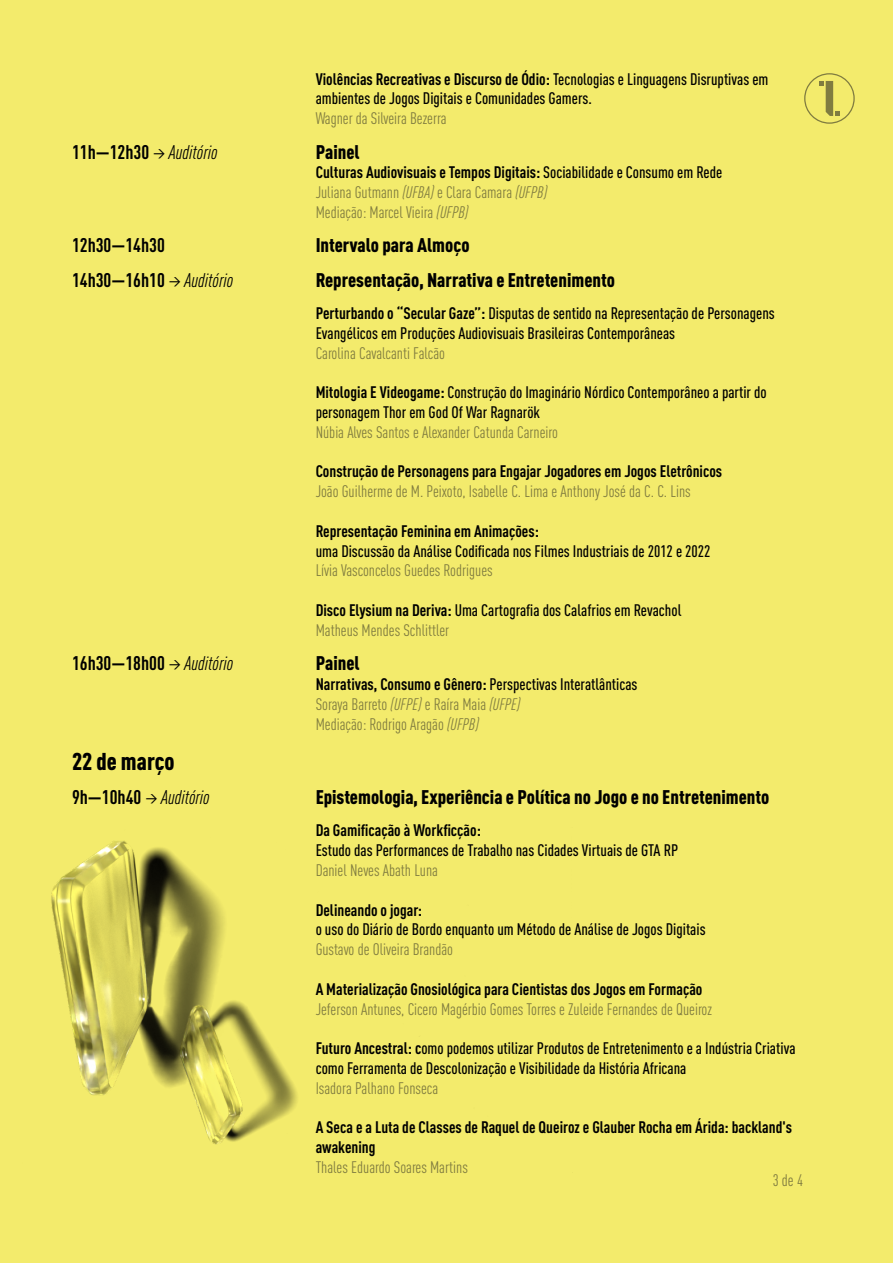
<style>
.page{position:relative;width:893px;height:1263px;background:#f3eb6c}
.page>*{position:absolute;margin:0;border:0;box-sizing:border-box;transform-origin:0 0}
.t1{font:900 condensed 24px "DIN Pro";color:#000}
.t2{font:900 condensed 19.5px "DIN Pro";color:#000}
.t3{font:700 condensed 19.5px "DIN Pro";color:#000}
.t4{font:italic condensed 19.5px "DIN Pro";color:#000}
.t5{font:500 condensed 16.5px/19.8px "DIN Pro";color:#000}
.t6{font:condensed 16.5px/19.8px "DIN Pro";color:#807c40}
.t7{font:700 condensed 16.5px/19.8px "DIN Pro";color:#000}
.s1{font-weight:700;font-style:normal}
.s2{font-weight:700}
.s3{font-weight:700;color:#000}
.s4{font-weight:500;color:#000}
.s5{font-style:italic}
.s6{font-weight:400;font-style:italic}
.s7{font-weight:400;color:#807c40}
</style>
<div class="page">
<svg style="left:804px;top:73px;width:51px;height:51px;background:#dcd563"></svg>
<img style="left:0;top:827px;width:573px;height:346px">
<p class="t4" style="left:72px;top:138px;width:147px"><span class="s1">11h—12h30</span> → Auditório</p>
<p class="t5" style="left:316px;top:68px;width:454px"><span class="s2">Violências Recreativas e Discurso de Ódio:</span> Tecnologias e Linguagens Disruptivas em ambientes de Jogos Digitais e Comunidades Gamers.</p>
<p class="t6" style="left:316px;top:107px;width:133px">Wagner da Silveira Bezerra</p>
<p class="t2" style="left:316px;top:137px;width:46px">Painel</p>
<p class="t6" style="left:316px;top:162px;width:408px"><span class="s3">Culturas Audiovisuais e Tempos Digitais:</span> <span class="s4">Sociabilidade e Consumo em Rede<br></span>Juliana Gutmann <span class="s5">(UFBA)</span> e Clara Camara <span class="s5">(UFPB)<br></span>Mediação: Marcel Vieira <span class="s5">(UFPB)</span></p>
<p class="t3" style="left:72px;top:231px;width:94px">12h30—14h30</p>
<p class="t2" style="left:316px;top:231px;width:155px">Intervalo para Almoço</p>
<p class="t3" style="left:72px;top:266px;width:163px">14h30—16h10 <span class="s6">→ Auditório</span></p>
<p class="t2" style="left:316px;top:265px;width:301px">Representação, Narrativa e Entretenimento</p>
<p class="t3" style="left:72px;top:649px;width:163px">16h30—18h00 <span class="s6">→ Auditório</span></p>
<h1 class="t1" style="left:72px;top:743px;width:104px">22 de março</h1>
<p class="t5" style="left:316px;top:302px;width:461px"><span class="s2">Perturbando o “Secular Gaze”:</span> Disputas de sentido na Representação de Personagens<br>Evangélicos em Produções Audiovisuais Brasileiras Contemporâneas</p>
<p class="t6" style="left:316px;top:342px;width:131px">Carolina Cavalcanti Falcão</p>
<p class="t5" style="left:316px;top:381px;width:453px"><span class="s2">Mitologia E Videogame:</span> Construção do Imaginário Nórdico Contemporâneo a partir do personagem Thor em God Of War Ragnarök</p>
<p class="t6" style="left:316px;top:421px;width:244px">Núbia Alves Santos e Alexander Catunda Carneiro</p>
<p class="t7" style="left:316px;top:460px;width:408px">Construção de Personagens para Engajar Jogadores em Jogos Eletrônicos</p>
<p class="t6" style="left:316px;top:480px;width:377px">João Guilherme de M. Peixoto, Isabelle C. Lima e Anthony José da C. C. Lins</p>
<p class="t7" style="left:316px;top:520px;width:225px">Representação Feminina em Animações:</p>
<p class="t5" style="left:316px;top:540px;width:396px">uma Discussão da Análise Codificada nos Filmes Industriais de 2012 e 2022</p>
<p class="t6" style="left:316px;top:560px;width:179px">Lívia Vasconcelos Guedes Rodrigues</p>
<p class="t5" style="left:316px;top:599px;width:367px"><span class="s2">Disco Elysium na Deriva:</span> Uma Cartografia dos Calafrios em Revachol<br><span class="s7">Matheus Mendes Schlittler</span></p>
<p class="t2" style="left:316px;top:648px;width:46px">Painel</p>
<p class="t6" style="left:316px;top:673px;width:323px"><span class="s3">Narrativas, Consumo e Gênero:</span> <span class="s4">Perspectivas Interatlânticas<br></span>Soraya Barreto <span class="s5">(UFPE)</span> e Raíra Maia <span class="s5">(UFPE)<br></span>Mediação: Rodrigo Aragão <span class="s5">(UFPB)</span></p>
<p class="t4" style="left:72px;top:784px;width:139px"><span class="s1">9h—10h40</span> → Auditório</p>
<p class="t2" style="left:316px;top:782px;width:455px">Epistemologia, Experiência e Política no Jogo e no Entretenimento</p>
<p class="t7" style="left:316px;top:819px;width:167px">Da Gamificação à Workficção:</p>
<p class="t5" style="left:316px;top:839px;width:364px">Estudo das Performances de Trabalho nas Cidades Virtuais de GTA RP</p>
<p class="t6" style="left:316px;top:859px;width:124px">Daniel Neves Abath Luna</p>
<p class="t7" style="left:316px;top:898px;width:108px">Delineando o jogar:</p>
<p class="t5" style="left:316px;top:918px;width:391px">o uso do Diário de Bordo enquanto um Método de Análise de Jogos Digitais</p>
<p class="t6" style="left:316px;top:938px;width:139px">Gustavo de Oliveira Brandão</p>
<p class="t7" style="left:316px;top:978px;width:388px">A Materialização Gnosiológica para Cientistas dos Jogos em Formação</p>
<p class="t6" style="left:316px;top:998px;width:398px">Jeferson Antunes, Cicero Magérbio Gomes Torres e Zuleide Fernandes de Queiroz</p>
<p class="t5" style="left:316px;top:1037px;width:481px"><span class="s2">Futuro Ancestral: c</span>omo podemos utilizar Produtos de Entretenimento e a Indústria Criativa como Ferramenta de Descolonização e Visibilidade da História Africana</p>
<p class="t6" style="left:316px;top:1077px;width:124px">Isadora Palhano Fonseca</p>
<p class="t7" style="left:316px;top:1116px;width:478px">A Seca e a Luta de Classes de Raquel de Queiroz e Glauber Rocha em Árida: backland's awakening</p>
<p class="t6" style="left:316px;top:1156px;width:154px">Thales Eduardo Soares Martins</p>
<p class="t6" style="left:773px;top:1169px;width:32px">3 de 4</p>
</div>
